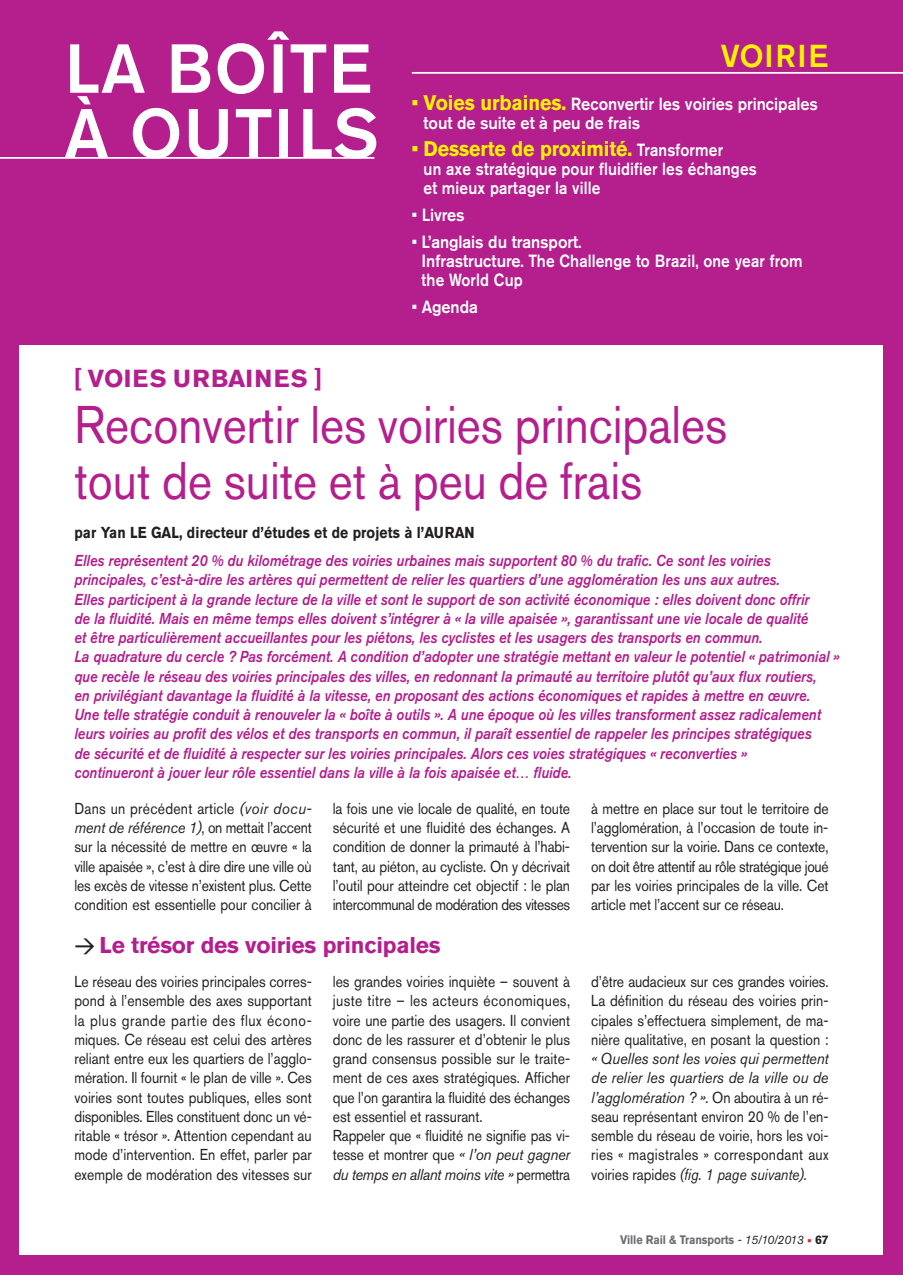
<style>
.page{position:relative;width:903px;height:1275px;background:#b41e8d}
.page>*{position:absolute;margin:0;border:0;box-sizing:border-box;transform-origin:0 0}
.t1{font:500 68.6px/64.8px "Akzidenz Grotesk Std";letter-spacing:.015em;color:#fff}
.t2{font:52.5px/56px "Akzidenz Grotesk Std";color:#b41e8d;scale:.88 1}
.t3{font:500 31.5px "Akzidenz Grotesk Std";letter-spacing:.055em;color:#fff101}
.t4{font:700 24.5px "Akzidenz Grotesk Std";letter-spacing:.05em;color:#b41e8d}
.t5{font:700 22.75px "Akzidenz Grotesk Std";letter-spacing:-.01em;color:#b41e8d}
.t6{font:700 21px "Akzidenz Grotesk Std";letter-spacing:-.005em;color:#fff101;scale:.93 1}
.t7{font:500 17.5px/19.2px "Akzidenz Grotesk Std";letter-spacing:-.005em;color:#fff;scale:.93 1}
.t8{font:500 17.5px/19.2px "Akzidenz Grotesk Std";letter-spacing:-.005em;color:#fff;scale:.88 1}
.t9{font:15.75px/19.2px "Akzidenz Grotesk Std";color:#231f20;text-align:justify;scale:.88 1}
.t10{font:italic 500 15.75px/19.2px "Akzidenz Grotesk Std";color:#b41e8d;scale:.88 1}
.t11{font:700 15.75px "Akzidenz Grotesk Std";letter-spacing:.01em;color:#231f20;scale:.88 1}
.t12{font:700 12.25px "Akzidenz Grotesk Std";letter-spacing:-.005em;color:#6c6d70;scale:.89 1}
.s1{font-weight:700;font-size:21px;color:#fff101}
.s2{font-weight:500;font-size:17.5px;color:#fff}
.s3{font-style:italic}
.s4{font-family:"DIN";font-weight:500;font-size:20.3px;color:#231f20}
.s5{font-weight:400;font-style:italic;color:#231f20}
.s6{color:#ee1d23}
.s7{color:#231f20}
</style>
<div class="page">
<div style="left:20px;top:346px;width:863px;height:909px;background:#fff"></div>
<hr style="left:412px;top:72px;width:491px;height:2px;background:#fff">
<hr style="left:0;top:157px;width:374px;height:2px;background:#fff">
<h1 class="t1" style="left:64px;top:42px;width:316px">LA BOÎTE<br>À OUTILS</h1>
<h3 class="t3" style="left:721px;top:45px;width:109px">VOIRIE</h3>
<p class="t7" style="left:424px;top:96px;width:425px;text-indent:-12px"><span class="s1">• Voies urbaines.</span> Reconvertir les voiries principales tout de suite et à peu de frais</p>
<h3 class="t6" style="left:412px;top:141px;width:336px">• Desserte de proximité. <span class="s2">Transformer</span></h3>
<p class="t8" style="left:424px;top:161px;width:380px">un axe stratégique pour fluidifier les échanges et mieux partager la ville</p>
<p class="t7" style="left:412px;top:207px;width:58px">• Livres</p>
<p class="t7" style="left:422px;top:233px;width:411px;text-indent:-10px">• L’anglais du transport.<br>Infrastructure. The Challenge to Brazil, one year from the World Cup</p>
<p class="t7" style="left:412px;top:299px;width:73px">• Agenda</p>
<h3 class="t4" style="left:74px;top:369px;width:249px">[ VOIES URBAINES ]</h3>
<h2 class="t2" style="left:74px;top:402px;width:743px">Reconvertir les voiries principales tout de suite et à peu de frais</h2>
<p class="t11" style="left:74px;top:527px;width:456px">par Yan LE GAL, directeur d’études et de projets à l’AURAN</p>
<p class="t10" style="left:74px;top:552px;width:871px">Elles représentent 20 % du kilométrage des voiries urbaines mais supportent 80 % du trafic. Ce sont les voiries principales, c’est-à-dire les artères qui permettent de relier les quartiers d’une agglomération les uns aux autres.<br>Elles participent à la grande lecture de la ville et sont le support de son activité économique : elles doivent donc offrir<br>de la fluidité. Mais en même temps elles doivent s’intégrer à « la ville apaisée », garantissant une vie locale de qualité<br>et être particulièrement accueillantes pour les piétons, les cyclistes et les usagers des transports en commun.<br>La quadrature du cercle ? Pas forcément. A condition d’adopter une stratégie mettant en valeur le potentiel « patrimonial » que recèle le réseau des voiries principales des villes, en redonnant la primauté au territoire plutôt qu’aux flux routiers,<br>en privilégiant davantage la fluidité à la vitesse, en proposant des actions économiques et rapides à mettre en œuvre.<br>Une telle stratégie conduit à renouveler la « boîte à outils ». A une époque où les villes transforment assez radicalement leurs voiries au profit des vélos et des transports en commun, il paraît essentiel de rappeler les principes stratégiques<br>de sécurité et de fluidité à respecter sur les voiries principales. Alors ces voies stratégiques « reconverties »<br>continueront à jouer leur rôle essentiel dans la ville à la fois apaisée et… fluide.</p>
<p class="t9" style="left:74px;top:800px;width:271px">Dans un précédent article <span class="s3">(voir docu&shy;ment de référence 1)</span>, on mettait l’accent sur la nécessité de mettre en œuvre « la ville apaisée », c’est à dire dire une ville où les excès de vitesse n’existent plus. Cette condition est essentielle pour concilier à</p>
<p class="t9" style="left:333px;top:800px;width:271px">la fois une vie locale de qualité, en toute sécurité et une fluidité des échanges. A condition de donner la primauté à l’habi&shy;tant, au piéton, au cycliste. On y décrivait l’outil pour atteindre cet objectif : le plan intercommunal de modération des vitesses</p>
<p class="t9" style="left:591px;top:800px;width:271px">à mettre en place sur tout le territoire de l’agglomération, à l’occasion de toute in&shy;tervention sur la voirie. Dans ce contexte, on doit être attentif au rôle stratégique joué par les voiries principales de la ville. Cet article met l’accent sur ce réseau.</p>
<h3 class="t5" style="left:74px;top:937px;width:368px"><span class="s4">&gt;</span> Le trésor des voiries principales</h3>
<p class="t9" style="left:74px;top:974px;width:271px">Le réseau des voiries principales corres&shy;pond à l’ensemble des axes supportant la plus grande partie des flux écono&shy;miques. Ce réseau est celui des artères reliant entre eux les quartiers de l’agglo&shy;mération. Il fournit « le plan de ville ». Ces voiries sont toutes publiques, elles sont disponibles. Elles constituent donc un vé&shy;ritable « trésor ». Attention cependant au mode d’intervention. En effet, parler par exemple de modération des vitesses sur</p>
<p class="t9" style="left:333px;top:974px;width:271px;text-align:left">les grandes voiries inquiète – souvent à juste titre – les acteurs économiques, voire une partie des usagers. Il convient donc de les rassurer et d’obtenir le plus grand consensus possible sur le traite&shy;ment de ces axes stratégiques. Afficher que l’on garantira la fluidité des échanges est essentiel et rassurant.<br>Rappeler que « fluidité ne signifie pas vi&shy;tesse et montrer que <span class="s3">« l’on peut gagner du temps en allant moins vite »</span> permettra</p>
<p class="t9" style="left:591px;top:974px;width:271px">d’être audacieux sur ces grandes voiries.<br>La définition du réseau des voiries prin&shy;cipales s’effectuera simplement, de ma&shy;nière qualitative, en posant la question :</p>
<p class="t9" style="left:591px;top:1051px;width:271px"><span class="s3">« Quelles sont les voies qui permettent de relier les quartiers de la ville ou de l’agglomération ? ».</span> On aboutira à un ré&shy;seau représentant environ 20 % de l’en&shy;semble du réseau de voirie, hors les voi&shy;ries « magistrales » correspondant aux voiries rapides <span class="s3">(fig. 1 page suivante).</span></p>
<p class="t12" style="left:620px;top:1236px;width:236px">Ville Rail &amp; Transports <span class="s5">- 15/10/2013</span> <span class="s6">•</span> <span class="s7">67</span></p>
</div>
